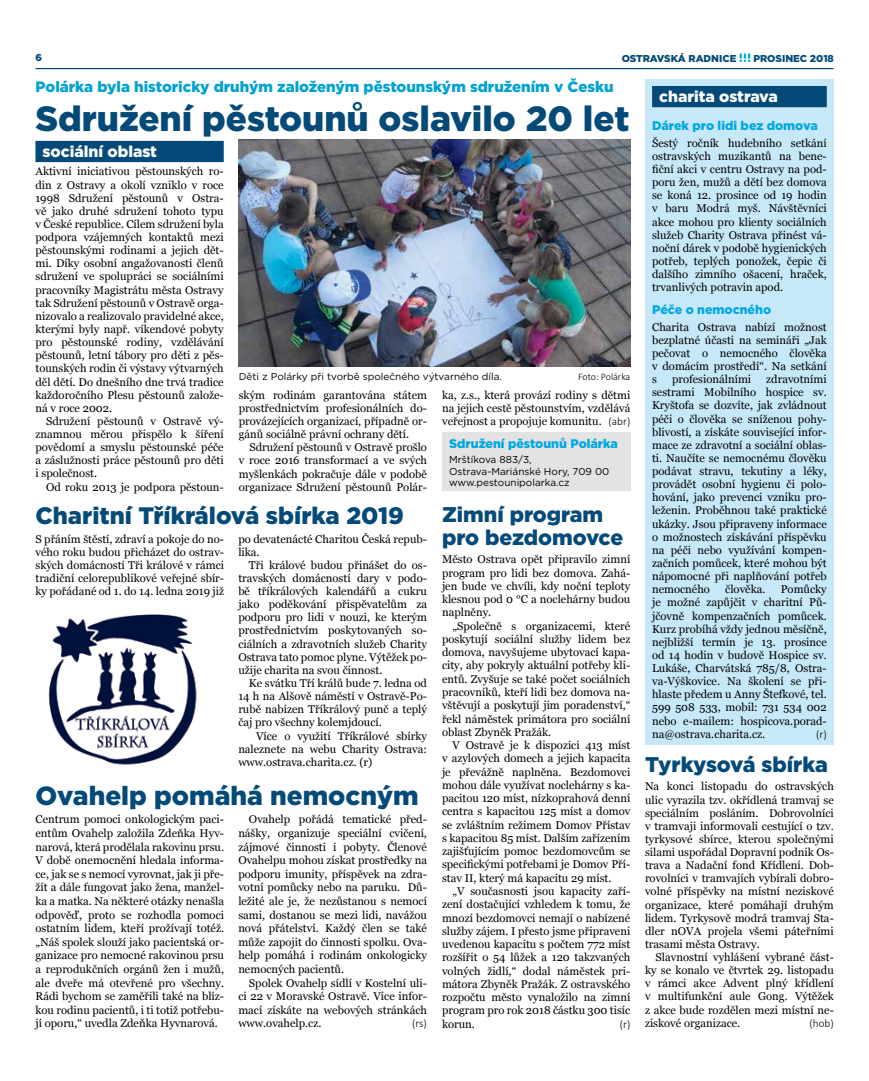
<style>
.page{position:relative;width:869px;height:1081px;background:#fff}
.page>*{position:absolute;margin:0;border:0;box-sizing:border-box;transform-origin:0 0}
.t1{font:900 35px "Gotham";color:#044a79}
.t2{font:900 26.25px "Gotham";color:#044a79}
.t3{font:900 23.75px "Gotham";color:#044a79}
.t4{font:900 21.25px/22.6px "Gotham";color:#044a79}
.t5{font:900 15.62px "Gotham";color:#fff}
.t6{font:900 15px "Gotham";color:#00a2d4}
.t7{font:900 12.5px "Gotham";color:#00a8e2}
.t8{font:11.25px/13.1px "Georgia";color:#000;text-align:justify}
.t9{font:300 11.25px "Calibri";color:#000}
.t10{font:10px/11.2px "Gotham";color:#000}
.t11{font:900 10px "Gotham";color:#044a79}
.t12{font:300 10px "Calibri";color:#000}
.s1{font-family:"Calibri";font-weight:300}
</style>
<div class="page">
<hr style="left:35px;top:68px;width:798px;height:1px;background:#044a79">
<svg style="left:739px;top:54px;width:11px;height:8px"></svg>
<div style="left:35px;top:141px;width:189px;height:21px;background:#044a79"></div>
<div style="left:442px;top:432px;width:188px;height:59px;background:#e3e3e3"></div>
<img style="left:239px;top:140px;width:391px;height:226px">
<div style="left:644px;top:79px;width:189px;height:665px;background:#c7e8f9"></div>
<div style="left:651px;top:86px;width:175px;height:21px;background:#044a79"></div>
<img style="left:48px;top:614px;width:149px;height:151px">
<p class="t11" style="left:35px;top:51px;width:8px">6</p>
<p class="t11" style="left:621px;top:52px;width:116px">OSTRAVSKÁ RADNICE</p>
<p class="t11" style="left:753px;top:52px;width:82px">PROSINEC 2018</p>
<h3 class="t6" style="left:35px;top:76px;width:579px">Polárka byla historicky druhým založeným pěstounským sdružením v Česku</h3>
<h1 class="t1" style="left:35px;top:94px;width:595px">Sdružení pěstounů oslavilo 20 let</h1>
<h3 class="t5" style="left:43px;top:140px;width:116px">sociální oblast</h3>
<p class="t8" style="left:35px;top:165px;width:190px">Aktivní iniciativou pěstounských ro&shy;din z Ostravy a okolí vzniklo v roce 1998 Sdružení pěstounů v Ostra&shy;vě jako druhé sdružení tohoto typu v České republice. Cílem sdružení byla podpora vzájemných kontaktů mezi pěstounskými rodinami a jejich dět&shy;mi. Díky osobní angažovanosti členů sdružení ve spolupráci se sociálními pracovníky Magistrátu města Ostravy tak Sdružení pěstounů v Ostravě orga&shy;nizovalo a realizovalo pravidelné akce, kterými byly např. víkendové pobyty pro pěstounské rodiny, vzdělávání pěstounů, letní tábory pro děti z pěs&shy;tounských rodin či výstavy výtvarných děl dětí. Do dnešního dne trvá tradice každoročního Plesu pěstounů založe&shy;ná v roce 2002.</p>
<p class="t8" style="left:35px;top:415px;width:190px;text-indent:11px">Sdružení pěstounů v Ostravě vý&shy;znamnou měrou přispělo k šíření povědomí a smyslu pěstounské péče a záslužnosti práce pěstounů pro děti i společnost.</p>
<p class="t8" style="left:46px;top:480px;width:179px">Od roku 2013 je podpora pěstoun-</p>
<p class="t10" style="left:239px;top:370px;width:264px">Děti z Polárky při tvorbě společného výtvarného díla.</p>
<p class="t12" style="left:577px;top:370px;width:54px">Foto: Polárka</p>
<p class="t8" style="left:239px;top:388px;width:190px">ským rodinám garantována státem prostřednictvím profesionálních do&shy;provázejících organizací, případně or&shy;gánů sociálně právní ochrany dětí.</p>
<p class="t8" style="left:239px;top:441px;width:190px;text-indent:11px">Sdružení pěstounů v Ostravě prošlo v roce 2016 transformací a ve svých myšlenkách pokračuje dále v podobě organizace Sdružení pěstounů Polár-</p>
<p class="t8" style="left:442px;top:388px;width:190px">ka, z.s., která provází rodiny s dětmi na jejich cestě pěstounstvím, vzdělává veřejnost a propojuje komunitu. <span class="s1">(abr)</span></p>
<p class="t7" style="left:449px;top:435px;width:170px">Sdružení pěstounů Polárka</p>
<p class="t10" style="left:449px;top:454px;width:162px">Mrštíkova 883/3,<br>Ostrava-Mariánské Hory, 709 00 www.pestounipolarka.cz</p>
<h3 class="t3" style="left:35px;top:499px;width:370px">Charitní Tříkrálová sbírka 2019</h3>
<p class="t8" style="left:35px;top:532px;width:190px">S přáním štěstí, zdraví a pokoje do no&shy;vého roku budou přicházet do ostrav&shy;ských domácností Tři králové v rámci tradiční celorepublikové veřejné sbír&shy;ky pořádané od 1. do 14. ledna 2019 již</p>
<p class="t8" style="left:238px;top:532px;width:190px">po devatenácté Charitou Česká repub&shy;lika.</p>
<p class="t8" style="left:238px;top:558px;width:190px;text-indent:11px">Tři králové budou přinášet do os&shy;travských domácností dary v podo&shy;bě tříkrálových kalendářů a cukru jako poděkování přispěvatelům za podporu pro lidi v nouzi, ke kterým prostřednictvím poskytovaných so&shy;ciálních a zdravotních služeb Charity Ostrava tato pomoc plyne. Výtěžek po&shy;užije charita na svou činnost.</p>
<p class="t8" style="left:238px;top:677px;width:190px;text-indent:11px">Ke svátku Tří králů bude 7. ledna od 14 h na Alšově náměstí v Ostravě-Po&shy;rubě nabízen Tříkrálový punč a teplý čaj pro všechny kolemjdoucí.</p>
<p class="t8" style="left:238px;top:729px;width:190px;text-indent:18px">Více o využití Tříkrálové sbírky naleznete na webu Charity Ostrava: www.ostrava.charita.cz. (r)</p>
<h2 class="t2" style="left:35px;top:777px;width:384px">Ovahelp pomáhá nemocným</h2>
<p class="t8" style="left:35px;top:813px;width:190px;line-height:13.6px">Centrum pomoci onkologickým paci&shy;entům Ovahelp založila Zdeňka Hyv&shy;narová, která prodělala rakovinu prsu.<br>V době onemocnění hledala informa&shy;ce, jak se s nemocí vyrovnat, jak ji pře&shy;žít a dále fungovat jako žena, manžel&shy;ka a matka. Na některé otázky nenašla odpověď, proto se rozhodla pomoci ostatním lidem, kteří prožívají totéž. „Náš spolek slouží jako pacientská or&shy;ganizace pro nemocné rakovinou prsu a reprodukčních orgánů žen i mužů, ale dveře má otevřené pro všechny.<br>Rádi bychom se zaměřili také na blíz&shy;kou rodinu pacientů, i ti totiž potřebu&shy;jí oporu,“ uvedla Zdeňka Hyvnarová.</p>
<p class="t8" style="left:238px;top:813px;width:190px;line-height:13.6px;text-indent:11px">Ovahelp pořádá tematické před&shy;nášky, organizuje speciální cvičení, zájmové činnosti i pobyty. Členové Ovahelpu mohou získat prostředky na podporu imunity, příspěvek na zdra&shy;votní pomůcky nebo na paruku. Dů&shy;ležité ale je, že nezůstanou s nemocí sami, dostanou se mezi lidi, navážou nová přátelství. Každý člen se také může zapojit do činnosti spolku. Ova&shy;help pomáhá i rodinám onkologicky nemocných pacientů.</p>
<p class="t8" style="left:238px;top:976px;width:190px;line-height:13.6px;text-indent:11px">Spolek Ovahelp sídlí v Kostelní uli&shy;ci 22 v Moravské Ostravě. Více infor&shy;mací získáte na webových stránkách www.ovahelp.cz.</p>
<p class="t9" style="left:412px;top:1016px;width:16px">(rs)</p>
<h3 class="t4" style="left:442px;top:503px;width:183px">Zimní program pro bezdomovce</h3>
<p class="t8" style="left:442px;top:553px;width:190px">Město Ostrava opět připravilo zimní program pro lidi bez domova. Zahá&shy;jen bude ve chvíli, kdy noční teploty klesnou pod 0 °C a noclehárny budou naplněny.</p>
<p class="t8" style="left:442px;top:619px;width:190px;text-indent:11px">„Společně s organizacemi, které poskytují sociální služby lidem bez domova, navyšujeme ubytovací kapa&shy;city, aby pokryly aktuální potřeby kli&shy;entů. Zvyšuje se také počet sociálních pracovníků, kteří lidi bez domova na&shy;vštěvují a poskytují jim poradenství,“ řekl náměstek primátora pro sociální oblast Zbyněk Pražák.</p>
<p class="t8" style="left:442px;top:739px;width:190px;text-indent:11px">V Ostravě je k dispozici 413 míst v azylových domech a jejich kapacita je převážně naplněna. Bezdomovci mohou dále využívat noclehárny s ka&shy;pacitou 120 míst, nízkoprahová denní centra s kapacitou 125 míst a domov se zvláštním režimem Domov Přístav s kapacitou 85 míst. Dalším zařízením zajišťujícím pomoc bezdomovcům se specifickými potřebami je Domov Pří&shy;stav II, který má kapacitu 29 míst.</p>
<p class="t8" style="left:442px;top:884px;width:190px;text-indent:11px">„V současnosti jsou kapacity zaří&shy;zení dostačující vzhledem k tomu, že mnozí bezdomovci nemají o nabízené služby zájem. I přesto jsme připraveni uvedenou kapacitu s počtem 772 míst rozšířit o 54 lůžek a 120 takzvaných volných židlí,“ dodal náměstek pri&shy;mátora Zbyněk Pražák. Z ostravského rozpočtu město vynaložilo na zimní program pro rok 2018 částku 300 tisíc korun.</p>
<p class="t9" style="left:619px;top:1017px;width:12px">(r)</p>
<h3 class="t5" style="left:659px;top:86px;width:120px">charita ostrava</h3>
<p class="t7" style="left:651px;top:117px;width:167px">Dárek pro lidi bez domova</p>
<p class="t8" style="left:651px;top:137px;width:176px">Šestý ročník hudebního setkání ostravských muzikantů na bene&shy;fiční akci v centru Ostravy na pod&shy;poru žen, mužů a dětí bez domova se koná 12. prosince od 19 hodin v baru Modrá myš. Návštěvníci akce mohou pro klienty sociálních služeb Charity Ostrava přinést vá&shy;noční dárek v podobě hygienických potřeb, teplých ponožek, čepic či dalšího zimního ošacení, hraček, trvanlivých potravin apod.</p>
<p class="t7" style="left:651px;top:301px;width:120px">Péče o nemocného</p>
<p class="t8" style="left:651px;top:320px;width:176px">Charita Ostrava nabízí možnost bezplatné účasti na semináři „Jak pečovat o nemocného člověka v domácím prostředí“. Na setkání s</p>
<p class="t8" style="left:651px;top:373px;width:176px;text-indent:114px">zdravotními sestrami Mobilního hospice sv.<br>Kryštofa se dozvíte, jak zvládnout péči o člověka se sníženou pohy&shy;blivostí, a získáte související infor&shy;mace ze zdravotní a sociální oblas&shy;ti. Naučíte se nemocnému člověku podávat stravu, tekutiny a léky, provádět osobní hygienu či polo&shy;hování, jako prevenci vzniku pro&shy;leženin. Proběhnou také praktické ukázky. Jsou připraveny informace o možnostech získávání příspěvku na péči nebo využívání kompen&shy;začních pomůcek, které mohou být nápomocné při naplňování potřeb nemocného</p>
<p class="t8" style="left:671px;top:373px;width:81px">profesionálními</p>
<p class="t8" style="left:651px;top:583px;width:176px;text-indent:129px">Pomůcky je možné zapůjčit v charitní Pů&shy;jčovně kompenzačních pomůcek.<br>Kurz probíhá vždy jednou měsíčně, nejbližší termín je 13. prosince od 14 hodin v budově Hospice sv.<br>Lukáše, Charvátská 785/8, Ostra&shy;va-Výškovice. Na školení se při&shy;hlaste předem u Anny Štefkové, tel.<br>599 508 533, mobil: 731 534 002 nebo e-mailem: hospicova.porad&shy;na@ostrava.charita.cz.</p>
<p class="t8" style="left:725px;top:583px;width:42px">člověka.</p>
<p class="t9" style="left:815px;top:727px;width:12px">(r)</p>
<h3 class="t4" style="left:644px;top:753px;width:184px">Tyrkysová sbírka</h3>
<p class="t8" style="left:644px;top:780px;width:190px">Na konci listopadu do ostravských ulic vyrazila tzv. okřídlená tramvaj se speciálním posláním. Dobrovolníci v tramvaji informovali cestující o tzv. tyrkysové sbírce, kterou společnými silami uspořádal Dopravní podnik Os&shy;trava a Nadační fond Křídlení. Dob&shy;rovolníci v tramvajích vybírali dobro&shy;volné příspěvky na místní neziskové organizace, které pomáhají druhým lidem. Tyrkysově modrá tramvaj Sta&shy;dler nOVA projela všemi páteřními trasami města Ostravy.</p>
<p class="t8" style="left:644px;top:951px;width:190px;text-indent:11px">Slavnostní vyhlášení vybrané část&shy;ky se konalo ve čtvrtek 29. listopadu v rámci akce Advent plný křídlení v multifunkční aule Gong. Výtěžek z akce bude rozdělen mezi místní ne&shy;ziskové organizace.</p>
<p class="t9" style="left:809px;top:1016px;width:26px">(hob)</p>
</div>
